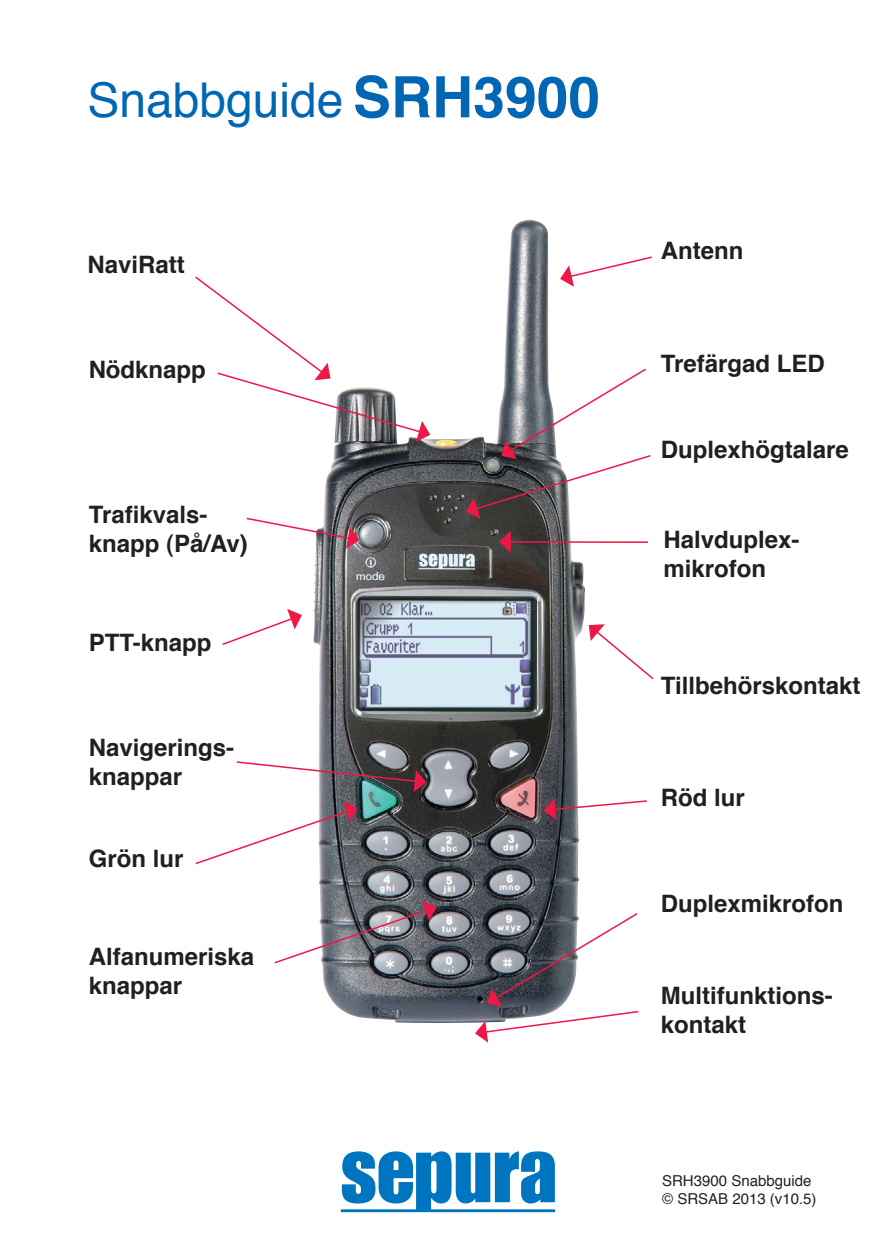
<style>
.page{position:relative;width:893px;height:1259px;background:#fff}
.page>*{position:absolute;margin:0;border:0;box-sizing:border-box;transform-origin:0 0}
.t1{font:48px "Helvetica";color:#0166b3}
.t2{font:700 24px/28.8px "Helvetica";color:#231f20}
.t3{font:15px/18px "Helvetica";color:#231f20}
.s1{font-weight:700;font-size:57px}
</style>
<div class="page">
<img style="left:313px;top:236px;width:266px;height:787px">
<img style="left:357px;top:596px;width:179px;height:115px">
<svg style="left:195px;top:275px;width:235px;height:167px"></svg>
<svg style="left:246px;top:517px;width:114px;height:32px"></svg>
<svg style="left:222px;top:609px;width:80px;height:36px"></svg>
<img style="left:236px;top:760px;width:190px;height:32px">
<svg style="left:195px;top:801px;width:163px;height:64px"></svg>
<img style="left:274px;top:900px;width:163px;height:64px">
<svg style="left:560px;top:255px;width:92px;height:32px"></svg>
<svg style="left:466px;top:367px;width:185px;height:152px"></svg>
<svg style="left:589px;top:624px;width:65px;height:56px"></svg>
<svg style="left:544px;top:798px;width:103px;height:22px"></svg>
<svg style="left:475px;top:911px;width:164px;height:131px"></svg>
<hr style="left:509px;top:541px;width:139px;height:2px;background:#ed1845">
<svg style="left:499px;top:531px;width:12px;height:22px"></svg>
<svg style="left:341px;top:1151px;width:214px;height:61px"></svg>
<h1 class="t1" style="left:87px;top:63px;width:514px">Snabbguide <span class="s1">SRH3900</span></h1>
<p class="t2" style="left:87px;top:250px;width:99px">NaviRatt</p>
<p class="t2" style="left:89px;top:355px;width:119px">Nödknapp</p>
<p class="t2" style="left:89px;top:500px;width:161px">Trafikvals&shy;knapp (På/Av)</p>
<p class="t2" style="left:89px;top:628px;width:124px">PTT-knapp</p>
<p class="t2" style="left:89px;top:733px;width:147px">Navigerings&shy;knappar</p>
<p class="t2" style="left:89px;top:844px;width:96px">Grön lur</p>
<p class="t2" style="left:89px;top:942px;width:167px">Alfanumeriska knappar</p>
<p class="t2" style="left:661px;top:237px;width:84px">Antenn</p>
<p class="t2" style="left:661px;top:349px;width:166px">Trefärgad LED</p>
<p class="t2" style="left:661px;top:436px;width:190px">Duplexhögtalare</p>
<p class="t2" style="left:663px;top:525px;width:138px">Halvduplex&shy;mikrofon</p>
<p class="t2" style="left:661px;top:671px;width:201px">Tillbehörskontakt</p>
<p class="t2" style="left:661px;top:783px;width:85px">Röd lur</p>
<p class="t2" style="left:661px;top:889px;width:184px">Duplexmikrofon</p>
<p class="t2" style="left:661px;top:981px;width:173px">Multifunktions&shy;kontakt</p>
<p class="t3" style="left:662px;top:1172px;width:156px">SRH3900 Snabbguide © SRSAB 2013 (v10.5)</p>
</div>
